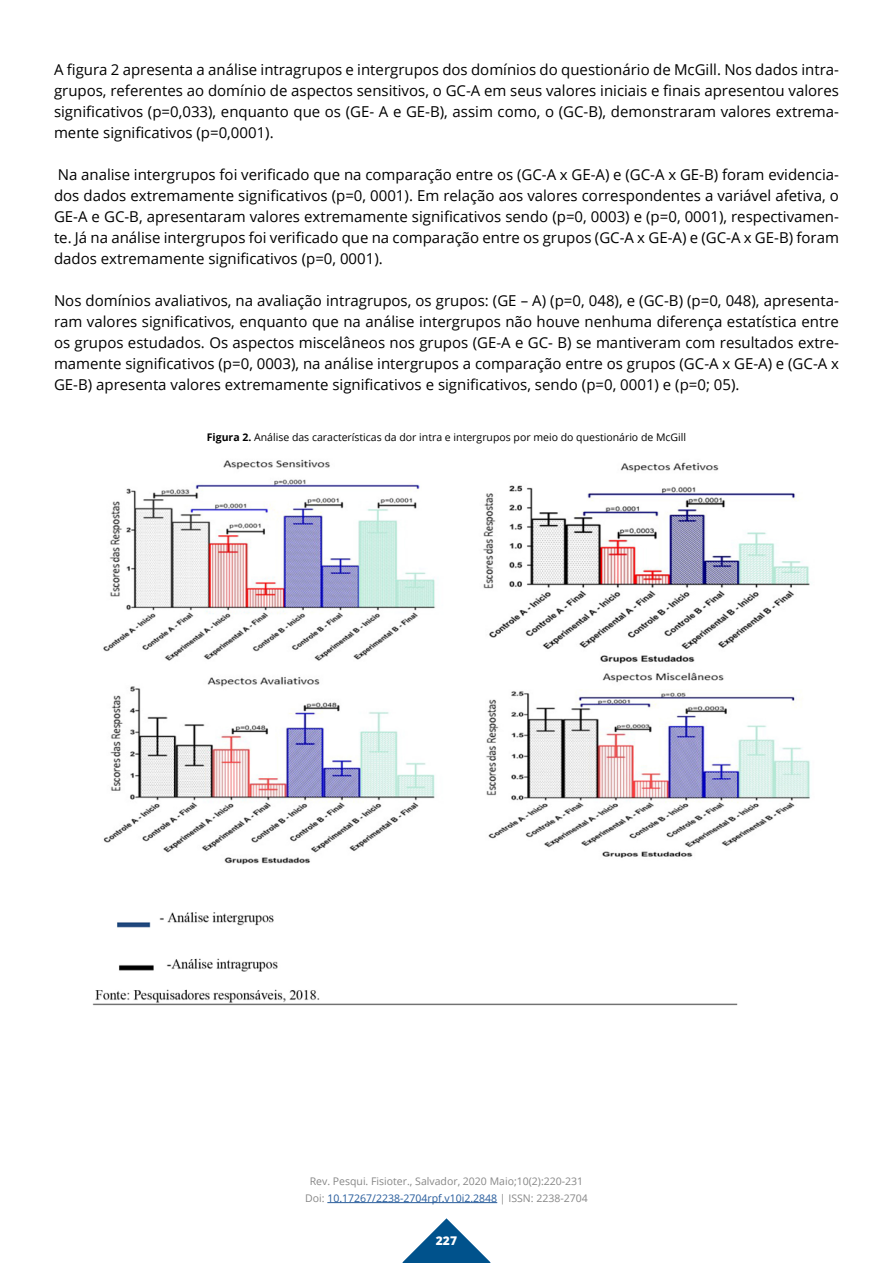
<style>
.page{position:relative;width:893px;height:1263px;background:#fff}
.page>*{position:absolute;margin:0;border:0;box-sizing:border-box;transform-origin:0 0}
.t1{font:15px/21px "Open Sans";color:#000;text-align:justify}
.t2{font:800 12px "Open Sans";color:#fff}
.t3{font:10.5px/16.5px "Open Sans";color:#878787;text-align:center}
.t4{font:10.5px "Open Sans";color:#000}
.s1{font-weight:700}
.s2{color:#265b9b}
</style>
<div class="page">
<svg style="left:402px;top:1218px;width:89px;height:45px"></svg>
<hr style="left:327px;top:1202px;width:170px;height:1px;background:#265b9b">
<img style="left:92px;top:459px;width:718px;height:547px">
<p class="t1" style="left:54px;top:59px;width:786px">A figura 2 apresenta a análise intragrupos e intergrupos dos domínios do questionário de McGill. Nos dados intra&shy;grupos, referentes ao domínio de aspectos sensitivos, o GC-A em seus valores iniciais e finais apresentou valores significativos (p=0,033), enquanto que os (GE- A e GE-B), assim como, o (GC-B), demonstraram valores extrema&shy;mente significativos (p=0,0001).</p>
<p class="t1" style="left:54px;top:164px;width:786px">Na analise intergrupos foi verificado que na comparação entre os (GC-A x GE-A) e (GC-A x GE-B) foram evidencia&shy;dos dados extremamente significativos (p=0, 0001). Em relação aos valores correspondentes a variável afetiva, o GE-A e GC-B, apresentaram valores extremamente significativos sendo (p=0, 0003) e (p=0, 0001), respectivamen&shy;te. Já na análise intergrupos foi verificado que na comparação entre os grupos (GC-A x GE-A) e (GC-A x GE-B) foram dados extremamente significativos (p=0, 0001).</p>
<p class="t1" style="left:54px;top:290px;width:786px">Nos domínios avaliativos, na avaliação intragrupos, os grupos: (GE – A) (p=0, 048), e (GC-B) (p=0, 048), apresenta&shy;ram valores significativos, enquanto que na análise intergrupos não houve nenhuma diferença estatística entre os grupos estudados. Os aspectos miscelâneos nos grupos (GE-A e GC- B) se mantiveram com resultados extre&shy;mamente significativos (p=0, 0003), na análise intergrupos a comparação entre os grupos (GC-A x GE-A) e (GC-A x GE-B) apresenta valores extremamente significativos e significativos, sendo (p=0, 0001) e (p=0; 05).</p>
<p class="t4" style="left:207px;top:430px;width:481px"><span class="s1">Figura 2.</span> Análise das características da dor intra e intergrupos por meio do questionário de McGill</p>
<p class="t3" style="left:305px;top:1173px;width:284px">Rev. Pesqui. Fisioter., Salvador, 2020 Maio;10(2):220-231<br>Doi: <span class="s2">10.17267/2238-2704rpf.v10i2.2848</span> | ISSN: 2238-2704</p>
<p class="t2" style="left:436px;top:1232px;width:23px">227</p>
</div>
